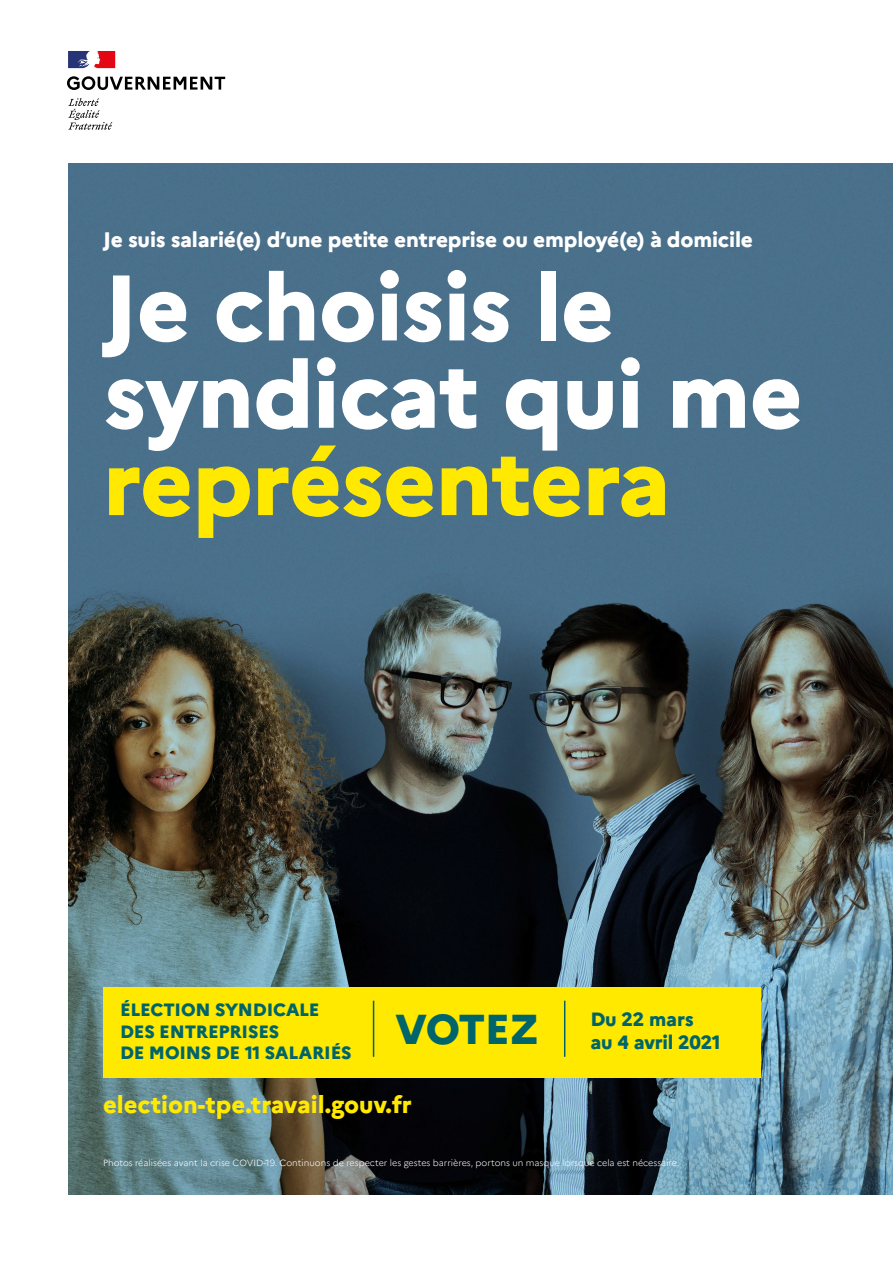
<style>
.page{position:relative;width:893px;height:1263px;background:#fff}
.page>*{position:absolute;margin:0;border:0;box-sizing:border-box;transform-origin:0 0}
.t1{font:800 92.85px/87.3px "Marianne";letter-spacing:-.01em;color:#fff}
.t2{font:800 92.85px "Marianne";letter-spacing:-.01em;color:#ffe900}
.t3{font:800 24px "Marianne";color:#ffe900}
.t4{font:800 21px "Marianne";letter-spacing:-.01em;color:#fff}
.t5{font:800 19.2px/23.1px "Marianne";letter-spacing:-.01em;color:#00646b}
.t6{font:800 17.85px/21.3px "Marianne";letter-spacing:-.01em;color:#00646b}
.t7{font:300 9px "Marianne";color:#fff}
.s1{font-size:41.7px}
</style>
<div class="page">
<img style="left:68px;top:164px;width:825px;height:1031px">
<div style="left:103px;top:987px;width:657px;height:90px;background:#ffe900"></div>
<hr style="left:564px;top:1001px;width:1px;height:56px;background:#00646b">
<hr style="left:373px;top:1001px;width:1px;height:56px;background:#00646b">
<svg style="left:67px;top:76px;width:158px;height:14px"></svg>
<svg style="left:68px;top:98px;width:44px;height:32px"></svg>
<svg style="left:68px;top:51px;width:47px;height:17px"></svg>
<h3 class="t4" style="left:103px;top:227px;width:651px">Je suis salarié(e) d’une petite entreprise ou employé(e) à domicile</h3>
<h1 class="t1" style="left:103px;top:264px;width:701px">Je choisis le syndicat qui me</h1>
<h1 class="t2" style="left:103px;top:425px;width:569px">représentera</h1>
<h3 class="t6" style="left:120px;top:999px;width:233px">ÉLECTION SYNDICALE<br>DES ENTREPRISES<br>DE MOINS DE 11 SALARIÉS</h3>
<h3 class="t5" style="left:590px;top:1008px;width:132px;text-indent:-195px"><span class="s1">VOTEZ</span> Du 22 mars au 4 avril 2021</h3>
<h2 class="t3" style="left:103px;top:1090px;width:310px">election-tpe.travail.gouv.fr</h2>
<p class="t7" style="left:103px;top:1157px;width:578px">Photos réalisées avant la crise COVID-19. Continuons de respecter les gestes barrières, portons un masque lorsque cela est nécessaire.</p>
</div>
